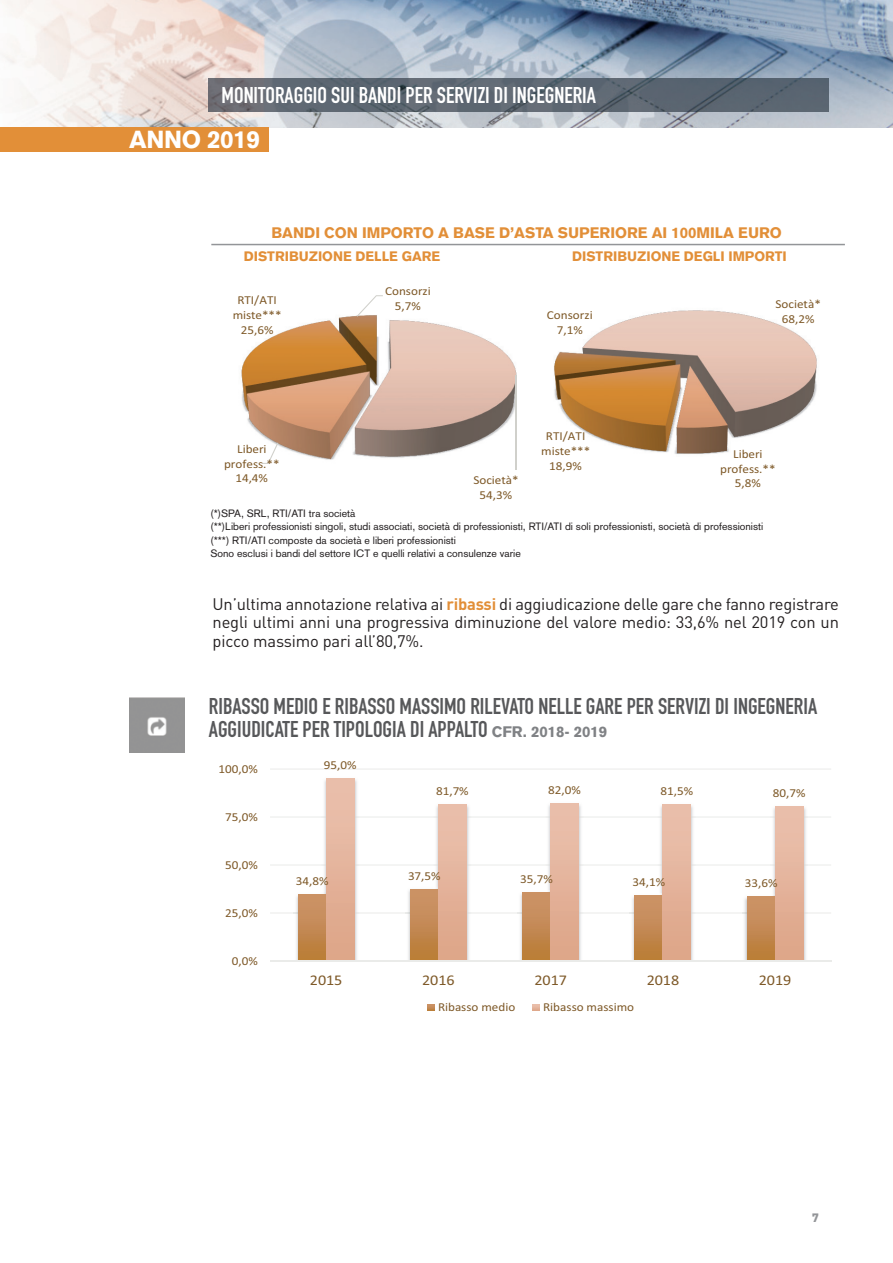
<style>
.page{position:relative;width:893px;height:1263px;background:#fff}
.page>*{position:absolute;margin:0;border:0;box-sizing:border-box;transform-origin:0 0}
.t1{font:900 24.3px "Akzidenz Grotesk";letter-spacing:-.015em;color:#fff}
.t2{font:700 22.5px/22.5px "DIN Condensed";color:#57585a}
.t3{font:700 22.5px "DIN Condensed";color:#fff}
.t4{font:16.5px/18.6px "DIN";letter-spacing:-.01em;color:#231f20;text-align:justify}
.t5{font:900 15px "Akzidenz Grotesk";color:#e28f38}
.t6{font:14.85px "Calibri";letter-spacing:-.005em;color:#7e5928;scale:1.08 1}
.t7{font:900 13.5px "Akzidenz Grotesk";color:#e28f38}
.t8{font:12.15px/14.9px "Calibri";color:#7e5928;text-align:center;scale:1.08 1}
.t9{font:900 12px "DIN";color:#939598}
.t10{font:10.5px/13.5px "Akzidenz Grotesk";color:#231f20}
.s1{font-weight:700;color:#e28f38}
.s2{font-family:"Akzidenz Grotesk";font-weight:900;font-size:15px;color:#808285}
</style>
<div class="page">
<img style="left:433px;top:0;width:460px;height:128px">
<img style="left:0;top:0;width:433px;height:129px">
<img style="left:208px;top:78px;width:620px;height:34px">
<div style="left:0;top:128px;width:268px;height:24px;background:#e28f38"></div>
<img style="left:241px;top:315px;width:276px;height:155px">
<hr style="left:515px;top:375px;width:1px;height:94px;background:#d0d0cb">
<svg style="left:262px;top:443px;width:16px;height:21px"></svg>
<svg style="left:357px;top:295px;width:26px;height:22px"></svg>
<img style="left:554px;top:310px;width:263px;height:144px">
<hr style="left:211px;top:244px;width:634px;height:1px;background:#939598">
<img style="left:129px;top:698px;width:55px;height:55px">
<hr style="left:270px;top:912px;width:561px;height:1px;background:#eaebe9">
<hr style="left:270px;top:864px;width:561px;height:1px;background:#eaebe9">
<hr style="left:270px;top:816px;width:561px;height:1px;background:#eaebe9">
<hr style="left:270px;top:768px;width:561px;height:1px;background:#eaebe9">
<img style="left:293px;top:896px;width:28px;height:66px">
<img style="left:405px;top:890px;width:28px;height:72px">
<img style="left:518px;top:892px;width:28px;height:70px">
<img style="left:630px;top:895px;width:28px;height:67px">
<img style="left:742px;top:897px;width:28px;height:65px">
<img style="left:321px;top:778px;width:38px;height:184px">
<img style="left:321px;top:816px;width:38px;height:97px">
<img style="left:433px;top:804px;width:38px;height:158px">
<img style="left:433px;top:816px;width:38px;height:97px">
<img style="left:546px;top:803px;width:37px;height:159px">
<img style="left:546px;top:816px;width:37px;height:97px">
<img style="left:658px;top:804px;width:38px;height:158px">
<img style="left:658px;top:816px;width:38px;height:97px">
<img style="left:770px;top:806px;width:38px;height:156px">
<img style="left:770px;top:816px;width:38px;height:97px">
<div style="left:298px;top:894px;width:28px;height:67px;background:linear-gradient(to bottom,#cd956d,#b97d36)"></div>
<div style="left:410px;top:889px;width:28px;height:72px;background:linear-gradient(to bottom,#cd956d,#ba7d37)"></div>
<div style="left:523px;top:892px;width:28px;height:69px;background:linear-gradient(to bottom,#cd956d,#b97d36)"></div>
<div style="left:635px;top:895px;width:28px;height:66px;background:linear-gradient(to bottom,#cd956d,#ba7d37)"></div>
<div style="left:747px;top:896px;width:28px;height:65px;background:linear-gradient(to bottom,#cd956d,#ba7d37)"></div>
<div style="left:326px;top:779px;width:28px;height:182px;background:linear-gradient(to bottom,#ebc1ae,#dda587)"></div>
<div style="left:438px;top:804px;width:28px;height:157px;background:linear-gradient(to bottom,#ebc1af,#dda587)"></div>
<div style="left:551px;top:804px;width:28px;height:157px;background:linear-gradient(to bottom,#ebc1ae,#dda587)"></div>
<div style="left:663px;top:804px;width:28px;height:157px;background:linear-gradient(to bottom,#ebc1af,#dda587)"></div>
<div style="left:775px;top:806px;width:28px;height:155px;background:linear-gradient(to bottom,#ebc1af,#dda587)"></div>
<hr style="left:270px;top:960px;width:561px;height:1px;background:#eaebe9">
<svg style="left:428px;top:1004px;width:7px;height:7px"></svg>
<svg style="left:533px;top:1004px;width:7px;height:7px"></svg>
<h2 class="t3" style="left:222px;top:82px;width:376px">MONITORAGGIO SUI BANDI PER SERVIZI DI INGEGNERIA</h2>
<h1 class="t1" style="left:129px;top:130px;width:132px">ANNO 2019</h1>
<h3 class="t5" style="left:271px;top:227px;width:512px">BANDI CON IMPORTO A BASE D’ASTA SUPERIORE AI 100MILA EURO</h3>
<p class="t7" style="left:572px;top:251px;width:216px">DISTRIBUZIONE DEGLI IMPORTI</p>
<p class="t7" style="left:244px;top:252px;width:198px">DISTRIBUZIONE DELLE GARE</p>
<p class="t8" style="left:233px;top:294px;width:47px">RTI/ATI miste***<br>25,6%</p>
<p class="t8" style="left:385px;top:284px;width:44px">Consorzi<br>5,7%</p>
<p class="t8" style="left:224px;top:442px;width:53px">Liberi profess.**<br>14,4%</p>
<p class="t8" style="left:547px;top:308px;width:44px">Consorzi<br>7,1%</p>
<p class="t8" style="left:473px;top:473px;width:43px">Società*<br>54,3%</p>
<p class="t8" style="left:541px;top:430px;width:47px">RTI/ATI miste***<br>18,9%</p>
<p class="t8" style="left:776px;top:298px;width:43px">Società*<br>68,2%</p>
<p class="t8" style="left:720px;top:447px;width:53px">Liberi profess.**<br>5,8%</p>
<p class="t10" style="left:210px;top:507px;width:554px">(*)SPA, SRL, RTI/ATI tra società<br>(**)Liberi professionisti singoli, studi associati, società di professionisti, RTI/ATI di soli professionisti, società di professionisti (***) RTI/ATI composte da società e liberi professionisti<br>Sono esclusi i bandi del settore ICT e quelli relativi a consulenze varie</p>
<h3 class="t4" style="left:213px;top:596px;width:628px">Un’ultima annotazione relativa ai <span class="s1">ribassi</span> di aggiudicazione delle gare che fanno registrare negli ultimi anni una progressiva diminuzione del valore medio: 33,6% nel 2019 con un picco massimo pari all’80,7%.</h3>
<h2 class="t2" style="left:209px;top:695px;width:610px">RIBASSO MEDIO E RIBASSO MASSIMO RILEVATO NELLE GARE PER SERVIZI DI INGEGNERIA<br>AGGIUDICATE PER TIPOLOGIA DI APPALTO <span class="s2">CFR. 2018- 2019</span></h2>
<p class="t8" style="left:219px;top:762px;width:38px">100,0%</p>
<p class="t8" style="left:225px;top:810px;width:32px">75,0%</p>
<p class="t8" style="left:225px;top:858px;width:32px">50,0%</p>
<p class="t8" style="left:225px;top:906px;width:32px">25,0%</p>
<p class="t8" style="left:232px;top:954px;width:26px">0,0%</p>
<p class="t8" style="left:324px;top:759px;width:32px">95,0%</p>
<p class="t8" style="left:296px;top:874px;width:32px">34,8%</p>
<p class="t8" style="left:436px;top:784px;width:32px">81,7%</p>
<p class="t8" style="left:548px;top:784px;width:32px">82,0%</p>
<p class="t8" style="left:661px;top:785px;width:32px">81,5%</p>
<p class="t8" style="left:773px;top:786px;width:32px">80,7%</p>
<p class="t8" style="left:408px;top:869px;width:32px">37,5%</p>
<p class="t8" style="left:520px;top:873px;width:32px">35,7%</p>
<p class="t8" style="left:632px;top:876px;width:32px">34,1%</p>
<p class="t8" style="left:745px;top:877px;width:32px">33,6%</p>
<h3 class="t6" style="left:310px;top:975px;width:32px">2015</h3>
<h3 class="t6" style="left:422px;top:975px;width:32px">2016</h3>
<h3 class="t6" style="left:534px;top:975px;width:32px">2017</h3>
<h3 class="t6" style="left:647px;top:975px;width:32px">2018</h3>
<h3 class="t6" style="left:759px;top:975px;width:32px">2019</h3>
<p class="t8" style="left:438px;top:1000px;width:73px">Ribasso medio</p>
<p class="t8" style="left:543px;top:1000px;width:86px">Ribasso massimo</p>
<p class="t9" style="left:812px;top:1213px;width:8px">7</p>
</div>
